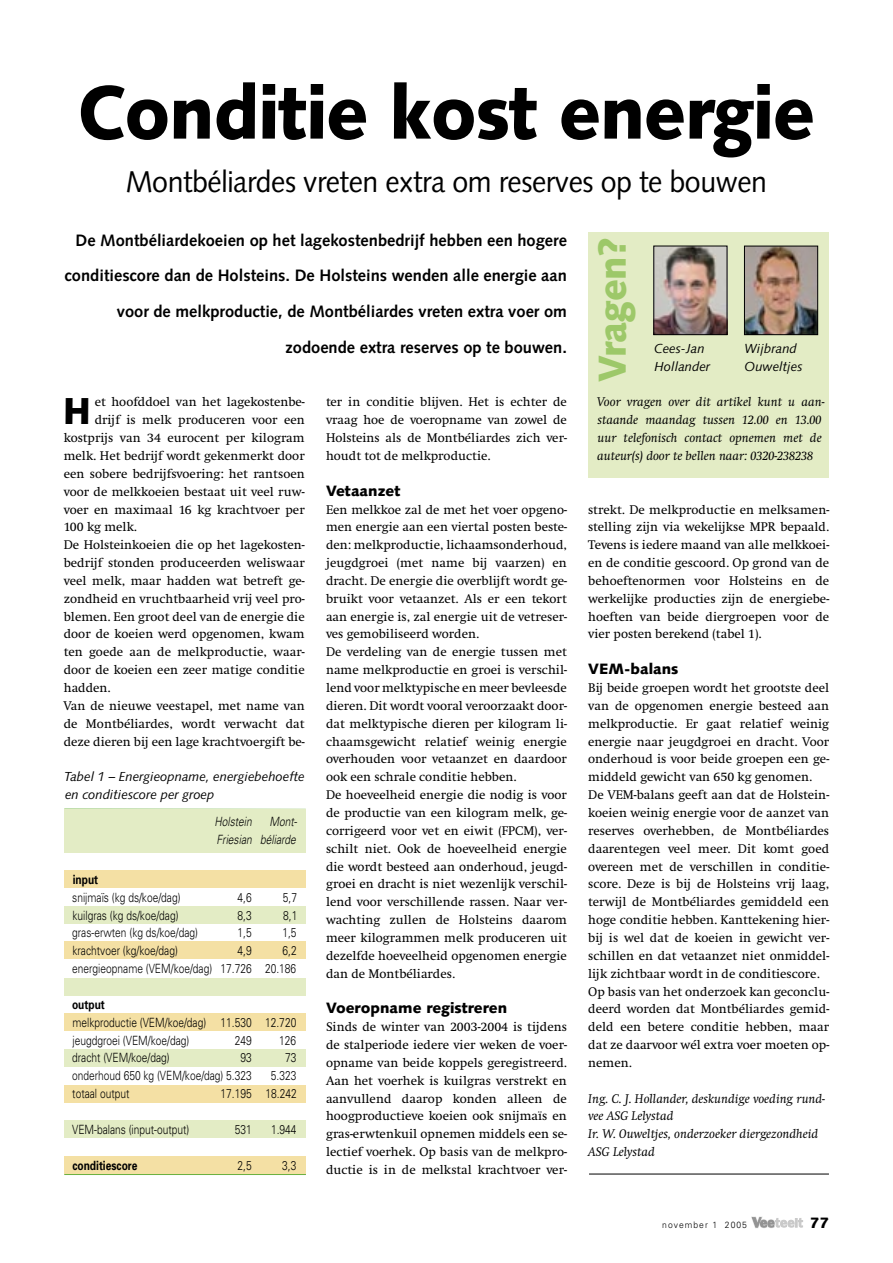
<style>
.page{position:relative;width:893px;height:1263px;background:#fff}
.page>*{position:absolute;margin:0;border:0;box-sizing:border-box;transform-origin:0 0}
.k50{font:900 75px "Syntax";letter-spacing:-.015em;color:#000;scale:.95 1}
.ok20{font:900 39px "Syntax";letter-spacing:-.015em;color:#9dc869;scale:.95 1}
.t1{font:900 37.5px "Syntax";color:#000}
.ok20-2{font:30px "Syntax";letter-spacing:-.015em;color:#000;scale:.95 1}
.i{font:700 16.5px/35.7px "Syntax";color:#000;text-align:right}
.tk{font:900 15px "Syntax";color:#000}
.t2{font:13.05px/17.9px "Swift";color:#000;text-align:justify}
.pc{font:italic 13.05px/17.9px "Swift";color:#000}
.bs{font:italic 13.05px/17.9px "Syntax";color:#000}
.tabel{font:300 12.75px "Univers";color:#000;scale:.8 1}
.tabelc{font:italic 300 12.75px/17.9px "Univers";color:#000;text-align:right;scale:.8 1}
.tabel-2{font:700 12.75px "Univers";color:#000;scale:.8 1}
.t3{font:300 9px "Univers";letter-spacing:.12em;color:#000;scale:.95 1}
</style>
<div class="page">
<svg style="left:751px;top:1216px;width:52px;height:12px"></svg>
<div style="left:588px;top:232px;width:241px;height:246px;background:#e3ecc5"></div>
<img style="left:655px;top:248px;width:70px;height:85px">
<div style="left:653px;top:246px;width:74px;height:89px;border:1px solid #000"></div>
<img style="left:746px;top:248px;width:70px;height:85px">
<div style="left:744px;top:246px;width:74px;height:89px;border:1px solid #000"></div>
<div style="left:64px;top:809px;width:242px;height:44px;background:#e3ecc5"></div>
<div style="left:64px;top:870px;width:242px;height:18px;background:#f4e0a4"></div>
<div style="left:64px;top:906px;width:242px;height:18px;background:#e3ecc5"></div>
<hr style="left:64px;top:1174px;width:242px;height:1px;background:#6db340">
<div style="left:64px;top:941px;width:242px;height:18px;background:#f4e0a4"></div>
<div style="left:64px;top:1013px;width:242px;height:18px;background:#f4e0a4"></div>
<div style="left:64px;top:1085px;width:242px;height:17px;background:#f4e0a4"></div>
<div style="left:64px;top:978px;width:242px;height:17px;background:#e3ecc5"></div>
<div style="left:64px;top:1049px;width:242px;height:18px;background:#e3ecc5"></div>
<div style="left:64px;top:1120px;width:242px;height:18px;background:#e3ecc5"></div>
<div style="left:64px;top:1156px;width:242px;height:18px;background:#f4e0a4"></div>
<hr style="left:589px;top:1174px;width:240px;height:1px;background:#000">
<p class="k50" style="left:78px;top:68px;width:778px">Conditie kost energie</p>
<p class="ok20-2" style="left:126px;top:164px;width:677px">Montbéliardes vreten extra om reserves op te bouwen</p>
<p class="i" style="left:65px;top:222px;width:504px">De Montbéliardekoeien op het lagekostenbedrijf hebben een hogere conditiescore dan de Holsteins. De Holsteins wenden alle energie aan voor de melkproductie, de Montbéliardes vreten extra voer om zodoende extra reserves op te bouwen.</p>
<p class="ok20" style="left:589px;top:382px;width:154px;rotate:-90deg">Vragen?</p>
<p class="bs" style="left:744px;top:339px;width:54px">Wijbrand</p>
<p class="bs" style="left:744px;top:357px;width:60px">Ouweltjes</p>
<p class="bs" style="left:654px;top:339px;width:52px">Cees-Jan</p>
<p class="bs" style="left:654px;top:357px;width:57px">Hollander</p>
<p class="t2" style="left:95px;top:393px;width:211px">et hoofddoel van het lagekostenbe-</p>
<p class="t2" style="left:95px;top:411px;width:211px">drijf is melk produceren voor een</p>
<p class="t2" style="left:64px;top:429px;width:242px">kostprijs van 34 eurocent per kilogram</p>
<p class="t2" style="left:64px;top:447px;width:242px">melk. Het bedrijf wordt gekenmerkt door</p>
<p class="t2" style="left:64px;top:465px;width:242px">een sobere bedrijfsvoering: het rantsoen</p>
<p class="t2" style="left:64px;top:483px;width:242px">voor de melkkoeien bestaat uit veel ruw-</p>
<p class="t2" style="left:64px;top:501px;width:242px">voer en maximaal 16 kg krachtvoer per</p>
<p class="t2" style="left:64px;top:518px;width:75px">100 kg melk.</p>
<p class="t2" style="left:64px;top:536px;width:242px">De Holsteinkoeien die op het lagekosten&shy;bedrijf stonden produceerden weliswaar veel melk, maar hadden wat betreft ge&shy;zondheid en vruchtbaarheid vrij veel pro&shy;blemen. Een groot deel van de energie die door de koeien werd opgenomen, kwam ten goede aan de melkproductie, waar&shy;door de koeien een zeer matige conditie hadden.</p>
<p class="t2" style="left:64px;top:697px;width:242px">Van de nieuwe veestapel, met name van de Montbéliardes, wordt verwacht dat deze dieren bij een lage krachtvoergift be-</p>
<p class="t1" style="left:63px;top:389px;width:30px">H</p>
<p class="bs" style="left:64px;top:768px;width:242px">Tabel 1 – Energieopname, energiebehoefte en conditiescore per groep</p>
<p class="tabelc" style="left:214px;top:812px;width:48px">Holstein</p>
<p class="tabelc" style="left:217px;top:812px;width:102px">Mont-<br>Friesian béliarde</p>
<p class="tabel-2" style="left:73px;top:871px;width:33px">input</p>
<p class="tabel" style="left:72px;top:889px;width:137px">snijmaïs (kg ds/koe/dag)</p>
<p class="tabel" style="left:238px;top:889px;width:19px">4,6</p>
<p class="tabel" style="left:283px;top:889px;width:19px">5,7</p>
<p class="tabel" style="left:72px;top:907px;width:134px">kuilgras (kg ds/koe/dag)</p>
<p class="tabel" style="left:238px;top:907px;width:19px">8,3</p>
<p class="tabel" style="left:283px;top:907px;width:19px">8,1</p>
<p class="tabel" style="left:72px;top:925px;width:159px">gras-erwten (kg ds/koe/dag)</p>
<p class="tabel" style="left:238px;top:925px;width:19px">1,5</p>
<p class="tabel" style="left:282px;top:925px;width:19px">1,5</p>
<p class="tabel" style="left:72px;top:943px;width:133px">krachtvoer (kg/koe/dag)</p>
<p class="tabel" style="left:238px;top:943px;width:19px">4,9</p>
<p class="tabel" style="left:283px;top:943px;width:19px">6,2</p>
<p class="tabel" style="left:72px;top:961px;width:282px">energieopname (VEM/koe/dag) 17.726 20.186</p>
<p class="tabel-2" style="left:72px;top:996px;width:43px">output</p>
<p class="tabel" style="left:72px;top:1014px;width:281px">melkproductie (VEM/koe/dag) 11.530 12.720</p>
<p class="tabel" style="left:73px;top:1032px;width:147px">jeugdgroei (VEM/koe/dag)</p>
<p class="tabel" style="left:235px;top:1032px;width:23px">249</p>
<p class="tabel" style="left:279px;top:1032px;width:23px">126</p>
<p class="tabel" style="left:72px;top:1050px;width:123px">dracht (VEM/koe/dag)</p>
<p class="tabel" style="left:240px;top:1050px;width:16px">93</p>
<p class="tabel" style="left:285px;top:1050px;width:16px">73</p>
<p class="tabel" style="left:72px;top:1068px;width:226px">onderhoud 650 kg (VEM/koe/dag) 5.323</p>
<p class="tabel" style="left:271px;top:1068px;width:33px">5.323</p>
<p class="tabel" style="left:72px;top:1086px;width:73px">totaal output</p>
<p class="tabel" style="left:221px;top:1086px;width:97px">17.195 18.242</p>
<p class="tabel" style="left:72px;top:1121px;width:148px">VEM-balans (input-output)</p>
<p class="tabel" style="left:235px;top:1121px;width:23px">531</p>
<p class="tabel" style="left:271px;top:1121px;width:33px">1.944</p>
<p class="tabel-2" style="left:72px;top:1157px;width:83px">conditiescore</p>
<p class="tabel" style="left:238px;top:1157px;width:19px">2,5</p>
<p class="tabel" style="left:282px;top:1157px;width:19px">3,3</p>
<p class="t2" style="left:326px;top:393px;width:242px">ter in conditie blijven. Het is echter de vraag hoe de voeropname van zowel de Holsteins als de Montbéliardes zich ver&shy;houdt tot de melkproductie.</p>
<p class="tk" style="left:326px;top:482px;width:76px">Vetaanzet</p>
<p class="t2" style="left:326px;top:501px;width:242px">Een melkkoe zal de met het voer opgeno&shy;men energie aan een viertal posten beste&shy;den: melkproductie, lichaamsonderhoud, jeugdgroei (met name bij vaarzen) en dracht. De energie die overblijft wordt ge&shy;bruikt voor vetaanzet. Als er een tekort aan energie is, zal energie uit de vetreser&shy;ves gemobiliseerd worden.</p>
<p class="t2" style="left:326px;top:643px;width:242px">De verdeling van de energie tussen met name melkproductie en groei is verschil&shy;lend voor melktypische en meer bevleesde dieren. Dit wordt vooral veroorzaakt door&shy;dat melktypische dieren per kilogram li&shy;chaamsgewicht relatief weinig energie overhouden voor vetaanzet en daardoor ook een schrale conditie hebben.</p>
<p class="t2" style="left:326px;top:786px;width:242px">De hoeveelheid energie die nodig is voor de productie van een kilogram melk, ge&shy;corrigeerd voor vet en eiwit (FPCM), ver&shy;schilt niet. Ook de hoeveelheid energie die wordt besteed aan onderhoud, jeugd&shy;groei en dracht is niet wezenlijk verschil&shy;lend voor verschillende rassen. Naar ver&shy;wachting zullen de Holsteins daarom meer kilogrammen melk produceren uit dezelfde hoeveelheid opgenomen energie dan de Montbéliardes.</p>
<p class="tk" style="left:326px;top:999px;width:183px">Voeropname registreren</p>
<p class="t2" style="left:326px;top:1018px;width:242px">Sinds de winter van 2003-2004 is tijdens de stalperiode iedere vier weken de voer&shy;opname van beide koppels geregistreerd.<br>Aan het voerhek is kuilgras verstrekt en aanvullend daarop konden alleen de hoogproductieve koeien ook snijmaïs en gras-erwtenkuil opnemen middels een se&shy;lectief voerhek. Op basis van de melkpro&shy;ductie is in de melkstal krachtvoer ver-</p>
<p class="pc" style="left:597px;top:393px;width:229px">Voor vragen over dit artikel kunt u aan&shy;staande maandag tussen 12.00 en 13.00 uur telefonisch contact opnemen met de auteur(s) door te bellen naar: 0320-238238</p>
<p class="t2" style="left:588px;top:501px;width:242px">strekt. De melkproductie en melksamen&shy;stelling zijn via wekelijkse MPR bepaald.<br>Tevens is iedere maand van alle melkkoei&shy;en de conditie gescoord. Op grond van de behoeftenormen voor Holsteins en de werkelijke producties zijn de energiebe&shy;hoeften van beide diergroepen voor de vier posten berekend (tabel 1).</p>
<p class="tk" style="left:588px;top:660px;width:92px">VEM-balans</p>
<p class="t2" style="left:588px;top:679px;width:242px">Bij beide groepen wordt het grootste deel van de opgenomen energie besteed aan melkproductie. Er gaat relatief weinig energie naar jeugdgroei en dracht. Voor onderhoud is voor beide groepen een ge&shy;middeld gewicht van 650 kg genomen.</p>
<p class="t2" style="left:588px;top:786px;width:242px">De VEM-balans geeft aan dat de Holstein&shy;koeien weinig energie voor de aanzet van reserves overhebben, de Montbéliardes daarentegen veel meer. Dit komt goed overeen met de verschillen in conditie&shy;score. Deze is bij de Holsteins vrij laag, terwijl de Montbéliardes gemiddeld een hoge conditie hebben. Kanttekening hier&shy;bij is wel dat de koeien in gewicht ver&shy;schillen en dat vetaanzet niet onmiddel&shy;lijk zichtbaar wordt in de conditiescore.</p>
<p class="t2" style="left:588px;top:982px;width:242px">Op basis van het onderzoek kan geconclu&shy;deerd worden dat Montbéliardes gemid&shy;deld een betere conditie hebben, maar dat ze daarvoor wél extra voer moeten op&shy;nemen.</p>
<p class="pc" style="left:588px;top:1090px;width:238px">Ing. C. J. Hollander, deskundige voeding rund&shy;vee ASG Lelystad</p>
<p class="pc" style="left:588px;top:1125px;width:232px">Ir. W. Ouweltjes, onderzoeker diergezondheid<br>ASG Lelystad</p>
<p class="t3" style="left:662px;top:1219px;width:91px">november 1 2005</p>
<p class="tk" style="left:810px;top:1213px;width:21px">77</p>
</div>
